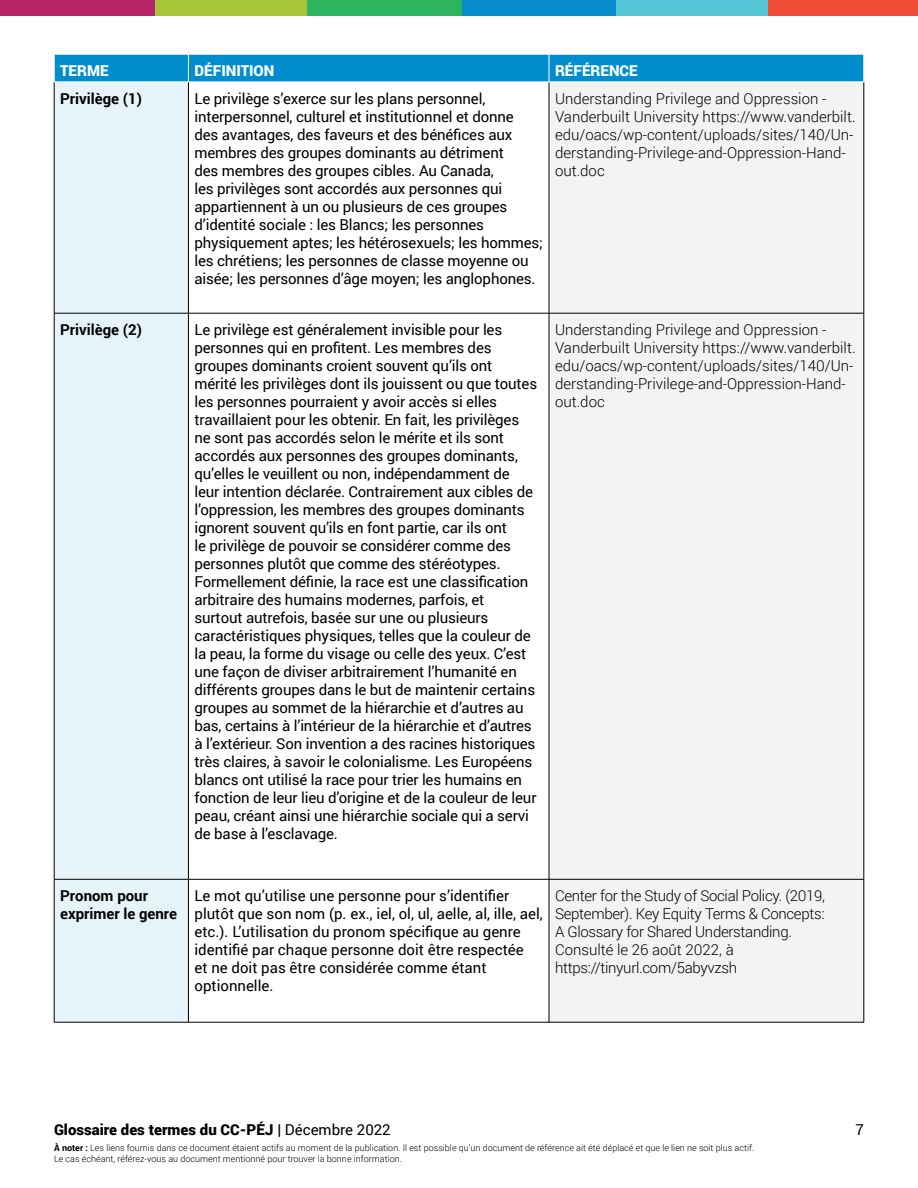
<style>
.page{position:relative;width:918px;height:1188px;background:#fff}
.page>*{position:absolute;margin:0;border:0;box-sizing:border-box;transform-origin:0 0}
.t1{font:15px/18px "Roboto";letter-spacing:-.01em;color:#000}
.t2{font:300 15px/18px "Roboto";color:#000}
.t3{font:300 15px/18px "Roboto";letter-spacing:-.02em;color:#000}
.t4{font:700 15px/18px "Roboto";color:#000}
.t5{font:900 15px "Roboto";color:#000}
.t6{font:900 15px "Roboto";color:#fff}
.t7{font:300 9px/10.8px "Roboto";color:#000}
.s1{font-weight:400}
.s2{font-weight:700}
</style>
<div class="page">
<div style="left:616px;top:0;width:155px;height:15px;background:#53c5d7"></div>
<div style="left:768px;top:0;width:150px;height:15px;background:#f04e37"></div>
<div style="left:461px;top:0;width:155px;height:15px;background:#078ccd"></div>
<div style="left:155px;top:0;width:154px;height:15px;background:#a6c539"></div>
<div style="left:307px;top:0;width:154px;height:15px;background:#2db45f"></div>
<div style="left:0;top:0;width:155px;height:15px;background:#b62467"></div>
<div style="left:55px;top:83px;width:133px;height:939px;background:#e6f4fa"></div>
<div style="left:550px;top:83px;width:314px;height:939px;background:#f3f3f3"></div>
<hr style="left:54px;top:879px;width:134px;height:1px;background:#000">
<hr style="left:54px;top:879px;width:1px;height:143px;background:#000">
<hr style="left:188px;top:879px;width:361px;height:1px;background:#000">
<hr style="left:188px;top:879px;width:1px;height:143px;background:#000">
<hr style="left:549px;top:879px;width:315px;height:1px;background:#000">
<hr style="left:549px;top:879px;width:1px;height:143px;background:#000">
<hr style="left:864px;top:879px;width:1px;height:143px;background:#000">
<hr style="left:54px;top:82px;width:1px;height:231px;background:#000">
<hr style="left:188px;top:82px;width:1px;height:231px;background:#000">
<hr style="left:549px;top:82px;width:1px;height:231px;background:#000">
<hr style="left:864px;top:82px;width:1px;height:231px;background:#000">
<hr style="left:54px;top:313px;width:134px;height:1px;background:#000">
<hr style="left:54px;top:313px;width:1px;height:566px;background:#000">
<hr style="left:188px;top:313px;width:361px;height:1px;background:#000">
<hr style="left:188px;top:313px;width:1px;height:566px;background:#000">
<hr style="left:549px;top:313px;width:315px;height:1px;background:#000">
<hr style="left:549px;top:313px;width:1px;height:566px;background:#000">
<hr style="left:864px;top:313px;width:1px;height:566px;background:#000">
<hr style="left:54px;top:1022px;width:134px;height:1px;background:#000">
<hr style="left:188px;top:1022px;width:361px;height:1px;background:#000">
<hr style="left:549px;top:1022px;width:315px;height:1px;background:#000">
<svg style="left:54px;top:54px;width:810px;height:28px;background:#0e93d0"></svg>
<hr style="left:54px;top:82px;width:134px;height:1px;background:#fff">
<hr style="left:188px;top:82px;width:361px;height:1px;background:#fff">
<hr style="left:549px;top:82px;width:315px;height:1px;background:#fff">
<p class="t6" style="left:60px;top:60px;width:50px">TERME</p>
<p class="t6" style="left:194px;top:60px;width:82px">DÉFINITION</p>
<p class="t6" style="left:555px;top:60px;width:84px">RÉFÉRENCE</p>
<p class="t4" style="left:60px;top:89px;width:83px">Privilège (1)</p>
<p class="t1" style="left:194px;top:89px;width:350px">Le privilège s’exerce sur les plans personnel, interpersonnel, culturel et institutionnel et donne<br>des avantages, des faveurs et des bénéfices aux membres des groupes dominants au détriment<br>des membres des groupes cibles. Au Canada,<br>les privilèges sont accordés aux personnes qui appartiennent à un ou plusieurs de ces groupes d’identité sociale : les Blancs; les personnes physiquement aptes; les hétérosexuels; les hommes; les chrétiens; les personnes de classe moyenne ou aisée; les personnes d’âge moyen; les anglophones.</p>
<p class="t2" style="left:555px;top:89px;width:302px">Understanding Privilege and Oppression - Vanderbuilt University https://www.vanderbilt. edu/oacs/wp-content/uploads/sites/140/Un&shy;derstanding-Privilege-and-Oppression-Hand&shy;out.doc</p>
<p class="t4" style="left:60px;top:320px;width:83px">Privilège (2)</p>
<p class="t1" style="left:194px;top:320px;width:344px">Le privilège est généralement invisible pour les personnes qui en profitent. Les membres des groupes dominants croient souvent qu’ils ont mérité les privilèges dont ils jouissent ou que toutes les personnes pourraient y avoir accès si elles travaillaient pour les obtenir. En fait, les privilèges ne sont pas accordés selon le mérite et ils sont accordés aux personnes des groupes dominants, qu’elles le veuillent ou non, indépendamment de leur intention déclarée. Contrairement aux cibles de l’oppression, les membres des groupes dominants ignorent souvent qu’ils en font partie, car ils ont<br>le privilège de pouvoir se considérer comme des personnes plutôt que comme des stéréotypes.<br>Formellement définie, la race est une classification arbitraire des humains modernes, parfois, et<br>surtout autrefois, basée sur une ou plusieurs caractéristiques physiques, telles que la couleur de la peau, la forme du visage ou celle des yeux. C’est une façon de diviser arbitrairement l’humanité en différents groupes dans le but de maintenir certains groupes au sommet de la hiérarchie et d’autres au bas, certains à l’intérieur de la hiérarchie et d’autres à l’extérieur. Son invention a des racines historiques très claires, à savoir le colonialisme. Les Européens blancs ont utilisé la race pour trier les humains en fonction de leur lieu d’origine et de la couleur de leur peau, créant ainsi une hiérarchie sociale qui a servi de base à l’esclavage.</p>
<p class="t2" style="left:555px;top:320px;width:302px">Understanding Privilege and Oppression - Vanderbuilt University https://www.vanderbilt. edu/oacs/wp-content/uploads/sites/140/Un&shy;derstanding-Privilege-and-Oppression-Hand&shy;out.doc</p>
<p class="t4" style="left:60px;top:886px;width:118px">Pronom pour exprimer le genre</p>
<p class="t1" style="left:194px;top:886px;width:350px">Le mot qu’utilise une personne pour s’identifier plutôt que son nom (p. ex., iel, ol, ul, aelle, al, ille, ael, etc.). L’utilisation du pronom spécifique au genre identifié par chaque personne doit être respectée<br>et ne doit pas être considérée comme étant optionnelle.</p>
<p class="t3" style="left:555px;top:886px;width:272px">Center for the Study of Social Policy. (2019, September). Key Equity Terms &amp; Concepts:<br>A Glossary for Shared Understanding.<br>Consulté le 26 août 2022, à https://tinyurl.com/5abyvzsh</p>
<p class="t5" style="left:54px;top:1119px;width:338px">Glossaire des termes du CC-PÉJ | <span class="s1">Décembre 2022</span></p>
<p class="t1" style="left:856px;top:1120px;width:10px">7</p>
<p class="t7" style="left:54px;top:1142px;width:702px"><span class="s2">À noter :</span> Les liens fournis dans ce document étaient actifs au moment de la publication. Il est possible qu’un document de référence ait été déplacé et que le lien ne soit plus actif.<br>Le cas échéant, référez-vous au document mentionné pour trouver la bonne information.</p>
</div>
